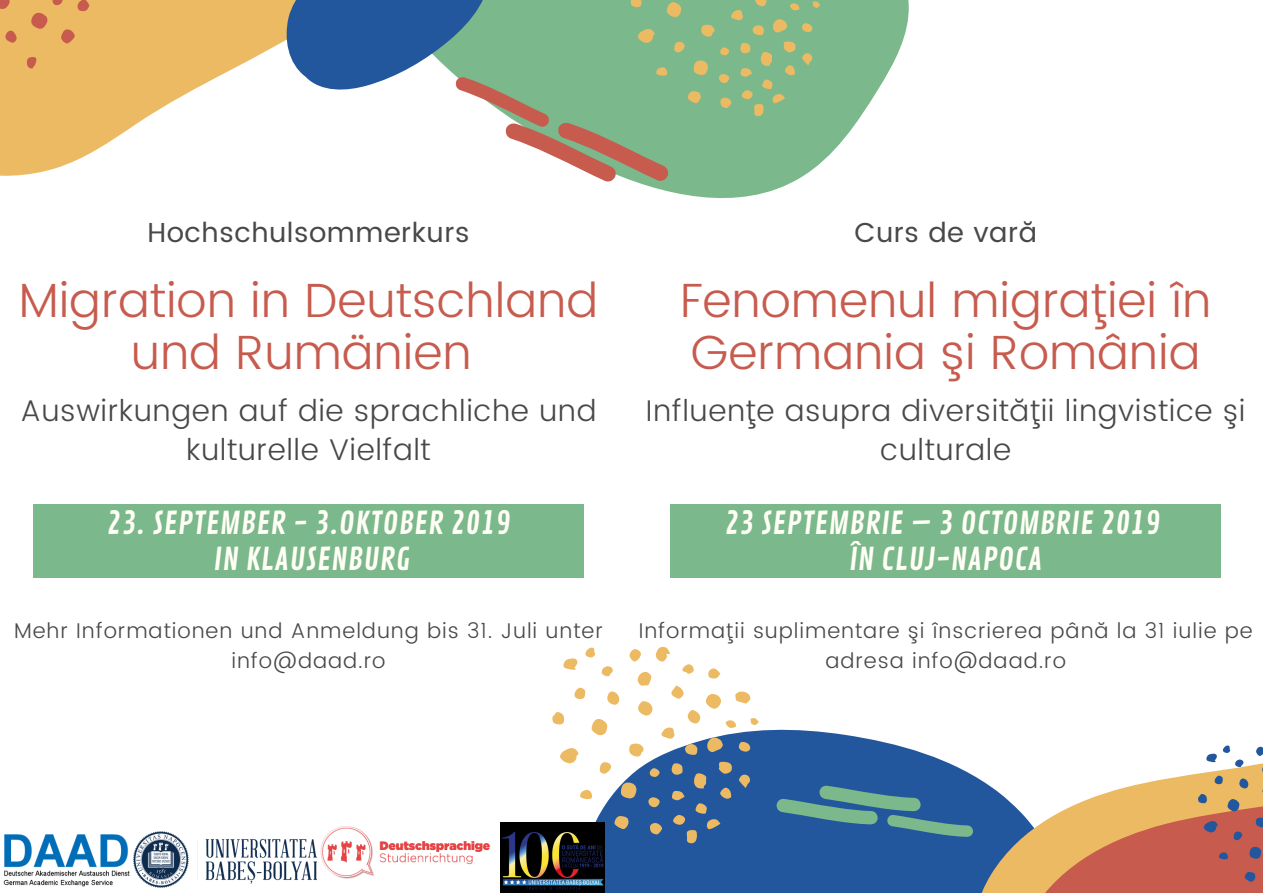
<style>
.page{position:relative;width:1263px;height:893px;background:#fff}
.page>*{position:absolute;margin:0;border:0;box-sizing:border-box;transform-origin:0 0}
.t1{font:300 48px/52.3px "Poppins";color:#c75b4e;text-align:center}
.t2{font:30.67px/36px "Contrail One";letter-spacing:.015em;color:#fffff6;text-align:center}
.t3{font:300 29.92px/38.8px "Poppins";letter-spacing:.02em;color:#494747;text-align:center}
.t4{font:27.45px "Poppins";letter-spacing:.02em;color:#494747}
.t5{font:300 21.23px/29.4px "Poppins";letter-spacing:.045em;color:#494747;text-align:center}
</style>
<div class="page">
<div style="left:33px;top:504px;width:551px;height:74px;background:#7bb88b"></div>
<div style="left:670px;top:504px;width:551px;height:74px;background:#7bb88b"></div>
<svg style="left:636px;top:0;width:273px;height:198px;fill:#7bb88b"></svg>
<svg style="left:0;top:0;width:254px;height:176px;fill:#edba64"></svg>
<svg style="left:0;top:0;width:12px;height:11px"></svg>
<svg style="left:4px;top:29px;width:14px;height:15px"></svg>
<svg style="left:24px;top:54px;width:14px;height:16px"></svg>
<svg style="left:30px;top:0;width:61px;height:45px;background:#e6a960"></svg>
<svg style="left:254px;top:0;width:566px;height:182px"></svg>
<svg style="left:564px;top:646px;width:377px;height:247px"></svg>
<svg style="left:621px;top:782px;width:16px;height:16px"></svg>
<svg style="left:560px;top:747px;width:19px;height:16px"></svg>
<svg style="left:591px;top:718px;width:17px;height:17px"></svg>
<svg style="left:706px;top:736px;width:17px;height:16px"></svg>
<svg style="left:706px;top:694px;width:15px;height:15px"></svg>
<svg style="left:638px;top:701px;width:15px;height:14px"></svg>
<svg style="left:629px;top:743px;width:15px;height:14px"></svg>
<svg style="left:638px;top:672px;width:14px;height:14px"></svg>
<svg style="left:656px;top:647px;width:14px;height:15px"></svg>
<svg style="left:614px;top:816px;width:15px;height:13px"></svg>
<svg style="left:735px;top:690px;width:15px;height:13px"></svg>
<svg style="left:688px;top:710px;width:12px;height:13px"></svg>
<svg style="left:563px;top:658px;width:15px;height:12px"></svg>
<svg style="left:607px;top:691px;width:12px;height:13px"></svg>
<svg style="left:552px;top:712px;width:12px;height:13px"></svg>
<svg style="left:685px;top:744px;width:13px;height:11px"></svg>
<svg style="left:670px;top:685px;width:13px;height:14px"></svg>
<svg style="left:660px;top:727px;width:14px;height:12px"></svg>
<svg style="left:650px;top:823px;width:12px;height:11px"></svg>
<svg style="left:630px;top:649px;width:11px;height:12px"></svg>
<svg style="left:600px;top:762px;width:11px;height:11px"></svg>
<svg style="left:738px;top:774px;width:12px;height:14px"></svg>
<svg style="left:574px;top:687px;width:11px;height:12px"></svg>
<svg style="left:580px;top:789px;width:13px;height:10px"></svg>
<svg style="left:708px;top:668px;width:12px;height:11px"></svg>
<svg style="left:671px;top:762px;width:61px;height:81px;background:#486992"></svg>
<svg style="left:739px;top:742px;width:11px;height:10px"></svg>
<svg style="left:601px;top:666px;width:12px;height:11px"></svg>
<svg style="left:648px;top:797px;width:12px;height:10px"></svg>
<svg style="left:681px;top:664px;width:13px;height:11px"></svg>
<svg style="left:585px;top:647px;width:11px;height:10px"></svg>
<svg style="left:650px;top:768px;width:10px;height:9px"></svg>
<svg style="left:726px;top:720px;width:10px;height:9px"></svg>
<svg style="left:750px;top:718px;width:9px;height:7px"></svg>
<svg style="left:775px;top:767px;width:166px;height:85px;background:#376d98"></svg>
<svg style="left:941px;top:760px;width:90px;height:133px;fill:#23579d"></svg>
<svg style="left:1031px;top:745px;width:232px;height:148px"></svg>
<img style="left:3px;top:834px;width:131px;height:53px">
<img style="left:320px;top:826px;width:171px;height:53px">
<img style="left:500px;top:822px;width:104px;height:71px">
<img style="left:134px;top:831px;width:183px;height:56px">
<p class="t4" style="left:147px;top:217px;width:323px">Hochschulsommerkurs</p>
<h1 class="t1" style="left:19px;top:274px;width:581px">Migration in Deutschland und Rumänien</h1>
<h3 class="t3" style="left:20px;top:392px;width:578px">Auswirkungen auf die sprachliche und kulturelle Vielfalt</h3>
<h2 class="t2" style="left:107px;top:506px;width:405px">23. SEPTEMBER - 3.OKTOBER 2019<br>IN KLAUSENBURG</h2>
<p class="t5" style="left:14px;top:616px;width:590px">Mehr Informationen und Anmeldung bis 31. Juli unter info@daad.ro</p>
<p class="t4" style="left:854px;top:217px;width:184px">Curs de vară</p>
<h1 class="t1" style="left:680px;top:274px;width:533px;text-align:left">Fenomenul migraţiei în<br>Germania şi România</h1>
<h3 class="t3" style="left:646px;top:392px;width:601px">Influenţe asupra diversităţii lingvistice şi culturale</h3>
<h2 class="t2" style="left:725px;top:506px;width:437px">23 SEPTEMBRIE – 3 OCTOMBRIE 2019<br>ÎN CLUJ-NAPOCA</h2>
<p class="t5" style="left:639px;top:616px;width:615px">Informaţii suplimentare şi înscrierea până la 31 iulie pe adresa info@daad.ro</p>
</div>
